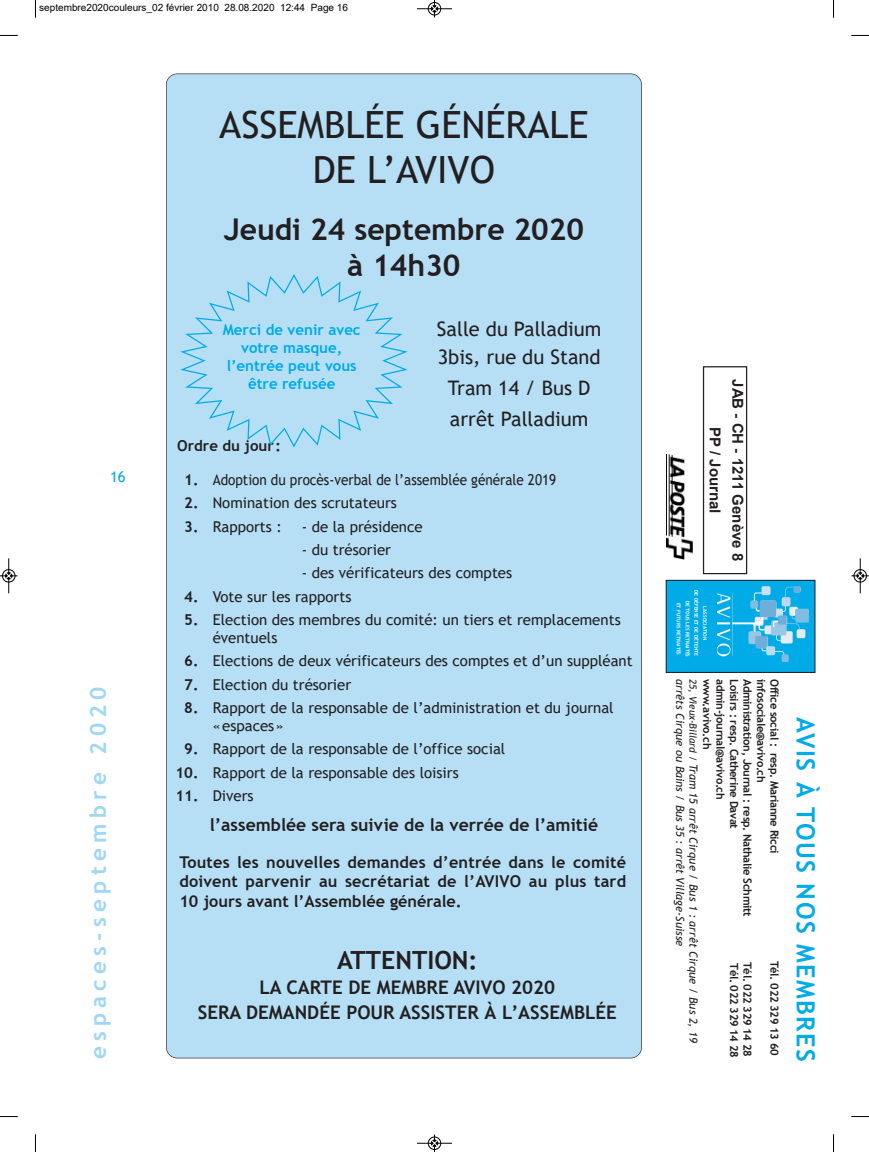
<style>
.page{position:relative;width:869px;height:1152px;background:#fff}
.page>*{position:absolute;margin:0;border:0;box-sizing:border-box;transform-origin:0 0}
.t1{font:37.5px/45px "Trebuchet MS";color:#231f20;text-align:center}
.t2{font:700 30px/36px "Trebuchet MS";color:#231f20;text-align:center}
.t3{font:700 25px "Trebuchet MS";letter-spacing:.06em;color:#00abe7}
.t4{font:700 25px "Trebuchet MS";color:#231f20}
.t5{font:700 22.5px "Trebuchet MS";letter-spacing:.235em;color:#9fd7f4}
.t6{font:20px/27.5px "Trebuchet MS";color:#231f20}
.t7{font:700 18.75px/25px "Trebuchet MS";color:#231f20;text-align:center}
.t8{font:700 17.5px "Trebuchet MS";color:#231f20}
.t9{font:700 16.25px/19.5px "Trebuchet MS";color:#231f20;text-align:justify}
.t10{font:15px/18px "Trebuchet MS";color:#231f20}
.t11{font:700 15px/18px "Trebuchet MS";color:#00abe7;text-align:center}
.t12{font:15px "Trebuchet MS";color:#231f20;scale:.9 1}
.t13{font:700 15px/22.5px "Arial";color:#231f20;text-align:center}
.t14{font:700 15px "Trebuchet MS";color:#231f20}
.t15{font:15px "Trebuchet MS";color:#00abe7}
.t16{font:700 11.25px/13.5px "Trebuchet MS";letter-spacing:-.03em;color:#231f20}
.t17{font:italic 11.25px/13.5px "Trebuchet MS";color:#231f20}
.t18{font:10px "Arial";color:#000}
.t19{font:700 5px "Trebuchet MS";color:#fff}
.s1{font-weight:700}
.s2{font-weight:700;font-style:normal}
.s3{font-size:10px}
</style>
<div class="page">
<div style="left:666px;top:580px;width:148px;height:92px;background:#00abe7"></div>
<div style="left:665px;top:580px;width:150px;height:93px;border:1px solid #231f20"></div>
<img style="left:717px;top:586px;width:91px;height:75px">
<div style="left:702px;top:366px;width:44px;height:208px;border:1px solid #231f20"></div>
<img style="left:666px;top:453px;width:26px;height:106px">
<div style="left:166px;top:74px;width:475px;height:984px;background:#b6dff6;border-radius:11px"></div>
<svg style="left:180px;top:274px;width:227px;height:173px"></svg>
<svg style="left:35px;top:0;width:1px;height:18px"></svg>
<svg style="left:0;top:35px;width:18px;height:1px"></svg>
<svg style="left:851px;top:35px;width:17px;height:1px"></svg>
<svg style="left:35px;top:1134px;width:1px;height:18px"></svg>
<svg style="left:0;top:1116px;width:18px;height:1px"></svg>
<svg style="left:851px;top:1116px;width:17px;height:1px"></svg>
<div style="left:427px;top:2px;width:14px;height:13px;border:1px solid #fff;border-radius:50%"></div>
<hr style="left:417px;top:9px;width:35px;height:1px;background:#000">
<div style="left:428px;top:2px;width:12px;height:13px;border:1px solid #000;border-radius:50%"></div>
<svg style="left:431px;top:0;width:6px;height:18px"></svg>
<div style="left:427px;top:1136px;width:14px;height:13px;border:1px solid #fff;border-radius:50%"></div>
<hr style="left:417px;top:1143px;width:35px;height:1px;background:#000">
<div style="left:428px;top:1136px;width:12px;height:13px;border:1px solid #000;border-radius:50%"></div>
<svg style="left:431px;top:1134px;width:6px;height:18px"></svg>
<hr style="left:9px;top:558px;width:1px;height:35px;background:#000">
<div style="left:2px;top:569px;width:13px;height:13px;border:1px solid #000;border-radius:50%"></div>
<svg style="left:0;top:572px;width:18px;height:7px"></svg>
<hr style="left:859px;top:558px;width:1px;height:35px;background:#000">
<div style="left:853px;top:569px;width:13px;height:13px;border:1px solid #000;border-radius:50%"></div>
<svg style="left:851px;top:572px;width:17px;height:7px"></svg>
<p class="t18" style="left:39px;top:2px;width:310px">septembre2020couleurs_02 février 2010 28.08.2020 12:44 Page 16</p>
<h1 class="t1" style="left:219px;top:102px;width:371px">ASSEMBLÉE GÉNÉRALE<br>DE L’AVIVO</h1>
<h2 class="t2" style="left:224px;top:212px;width:361px">Jeudi 24 septembre 2020 à 14h30</h2>
<p class="t15" style="left:110px;top:467px;width:17px">16</p>
<h3 class="t5" style="left:85px;top:1059px;width:374px;rotate:-90deg">espaces-septembre 2020</h3>
<p class="t11" style="left:223px;top:321px;width:139px">Merci de venir avec votre masque, l’entrée peut vous être refusée</p>
<h3 class="t6" style="left:437px;top:315px;width:166px">Salle du Palladium<br>3bis, rue du Stand</h3>
<h3 class="t6" style="left:447px;top:372px;width:144px;line-height:31.1px">Tram 14 / Bus D arrêt Palladium</h3>
<p class="t14" style="left:177px;top:437px;width:105px">Ordre du jour:</p>
<p class="t12" style="left:184px;top:471px;width:414px"><span class="s1">1.</span> Adoption du procès-verbal de l’assemblée générale 2019</p>
<p class="t10" style="left:184px;top:494px;width:214px"><span class="s1">2.</span> Nomination des scrutateurs</p>
<p class="t10" style="left:184px;top:517px;width:99px"><span class="s1">3.</span> Rapports :</p>
<p class="t10" style="left:301px;top:517px;width:122px">- de la présidence</p>
<p class="t10" style="left:301px;top:540px;width:91px">- du trésorier</p>
<p class="t10" style="left:301px;top:564px;width:212px">- des vérificateurs des comptes</p>
<p class="t10" style="left:184px;top:587px;width:169px"><span class="s1">4.</span> Vote sur les rapports</p>
<p class="t10" style="left:212px;top:610px;width:409px;text-indent:-28px"><span class="s1">5.</span> Election des membres du comité: un tiers et remplacements éventuels</p>
<p class="t10" style="left:184px;top:652px;width:450px"><span class="s1">6.</span> Elections de deux vérificateurs des comptes et d’un suppléant</p>
<p class="t10" style="left:184px;top:675px;width:168px"><span class="s1">7.</span> Election du trésorier</p>
<p class="t10" style="left:212px;top:698px;width:402px;text-indent:-28px"><span class="s1">8.</span> Rapport de la responsable de l’administration et du journal «espaces»</p>
<p class="t10" style="left:184px;top:740px;width:322px"><span class="s1">9.</span> Rapport de la responsable de l’office social</p>
<p class="t10" style="left:175px;top:763px;width:285px"><span class="s1">10.</span> Rapport de la responsable des loisirs</p>
<p class="t10" style="left:175px;top:786px;width:80px"><span class="s1">11.</span> Divers</p>
<p class="t8" style="left:209px;top:815px;width:390px">l’assemblée sera suivie de la verrée de l’amitié</p>
<p class="t9" style="left:179px;top:852px;width:448px">Toutes les nouvelles demandes d’entrée dans le comité doivent parvenir au secrétariat de l’AVIVO au plus tard 10 jours avant l’Assemblée générale.</p>
<h3 class="t4" style="left:337px;top:945px;width:142px">ATTENTION:</h3>
<p class="t7" style="left:198px;top:974px;width:420px">LA CARTE DE MEMBRE AVIVO 2020<br>SERA DEMANDÉE POUR ASSISTER À L’ASSEMBLÉE</p>
<p class="t13" style="left:748px;top:379px;width:183px;rotate:90deg">JAB - CH - 1211 Genève 8<br>PP / Journal</p>
<p class="t19" style="left:698px;top:590px;width:67px;rotate:90deg">DE DÉFENSE ET DE DÉTENTE</p>
<p class="t19" style="left:690px;top:600px;width:58px;rotate:90deg">DE TOUS LES RETRAITÉS</p>
<p class="t19" style="left:681px;top:602px;width:54px;rotate:90deg">ET FUTURS RETRAITÉS</p>
<p class="t19" style="left:707px;top:606px;width:36px;rotate:90deg">L’ASSOCIATION</p>
<p class="t16" style="left:767px;top:679px;width:239px;rotate:90deg">infosociale@avivo.ch<br>Administration, Journal : resp. Nathalie Schmitt</p>
<p class="t17" style="left:727px;top:679px;width:365px;rotate:90deg"><span class="s2">admin-journal@avivo.ch<br>www.avivo.ch<br></span><span class="s3">25, Vieux-Billard /</span> Tram 15 arrêt Cirque / Bus 1 : arrêt Cirque / Bus 2, 19 arrêts Cirque ou Bains / Bus 35 : arrêt Village-Suisse</p>
<p class="t16" style="left:781px;top:679px;width:176px;rotate:90deg">Office social : resp. Marianne Ricci</p>
<p class="t16" style="left:740px;top:679px;width:151px;rotate:90deg">Loisirs : resp. Catherine Davat</p>
<p class="t16" style="left:781px;top:960px;width:96px;rotate:90deg">Tél. 022 329 13 60</p>
<p class="t16" style="left:754px;top:962px;width:96px;rotate:90deg">Tél. 022 329 14 28</p>
<p class="t16" style="left:740px;top:963px;width:96px;rotate:90deg">Tél. 022 329 14 28</p>
<h3 class="t3" style="left:820px;top:717px;width:345px;rotate:90deg">AVIS À TOUS NOS MEMBRES</h3>
</div>
